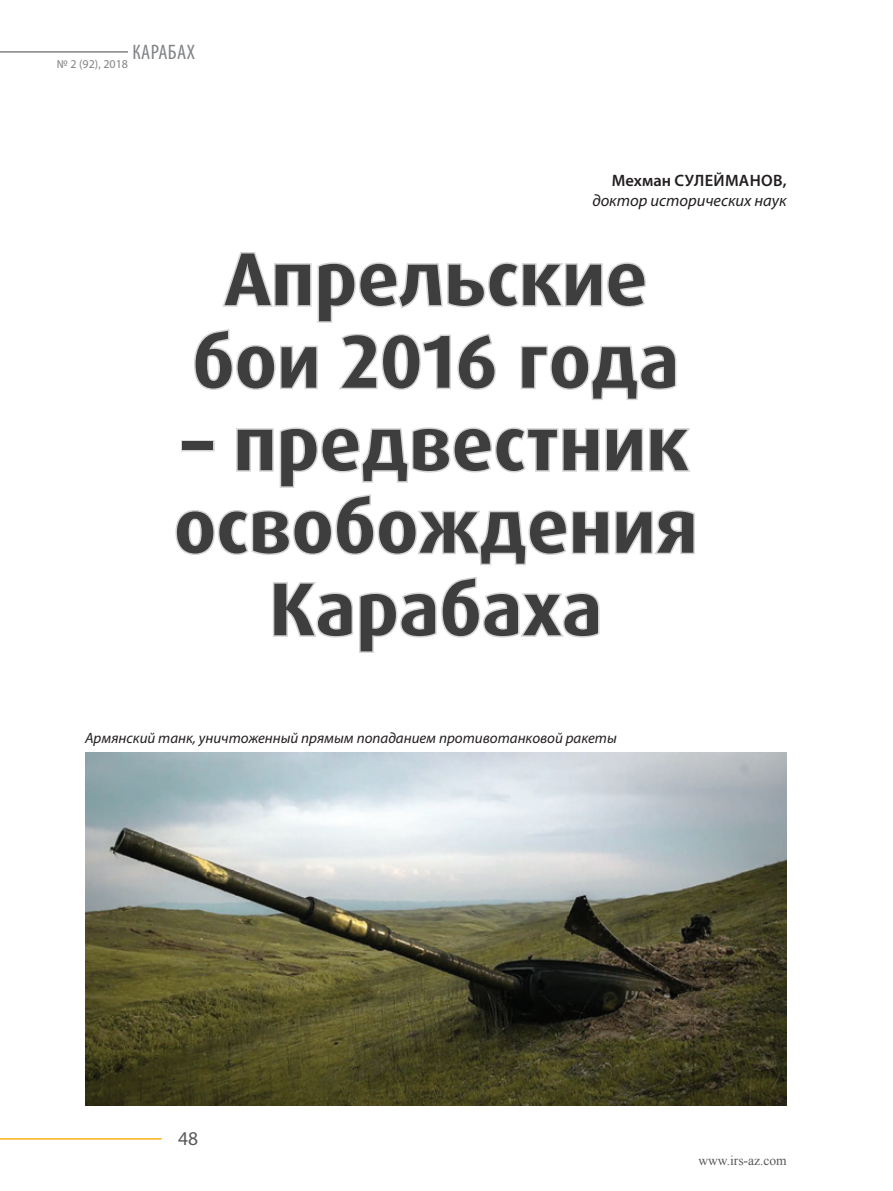
<style>
.page{position:relative;width:893px;height:1191px;background:#fff}
.page>*{position:absolute;margin:0;border:0;box-sizing:border-box;transform-origin:0 0}
.t1{font:700 75px/82.5px "Dax Pro";color:#3e3e3f;text-align:center}
.t2{font:condensed 21px "Myriad Pro";letter-spacing:.02em;color:#808285}
.t3{font:19.5px "Myriad Pro";color:#57585a}
.t4{font:italic 16.5px/19.8px "Myriad Pro";color:#231f20;text-align:right}
.t5{font:italic 15px "Myriad Pro";color:#231f20}
.t6{font:13.5px "Times New Roman";color:#57585a}
.t7{font:12px "Myriad Pro";color:#808285}
.s1{font-weight:600;font-style:normal}
</style>
<div class="page">
<hr style="left:0;top:51px;width:128px;height:2px;background:#808285">
<hr style="left:0;top:1138px;width:162px;height:1px;background:#faaf18">
<svg style="left:194px;top:252px;width:483px;height:148px"></svg>
<svg style="left:175px;top:427px;width:520px;height:138px"></svg>
<svg style="left:273px;top:577px;width:327px;height:76px"></svg>
<img style="left:85px;top:753px;width:702px;height:353px">
<p class="t2" style="left:132px;top:39px;width:64px">КАРАБАХ</p>
<p class="t7" style="left:57px;top:56px;width:73px">№ 2 (92), 2018</p>
<p class="t4" style="left:592px;top:170px;width:196px"><span class="s1">Мехман СУЛЕЙМАНОВ, </span>доктор исторических наук</p>
<p class="t1" style="left:192px;top:238px;width:488px">Апрельские бои 2016 года</p>
<p class="t1" style="left:174px;top:403px;width:525px">– предвестник освобождения<br>Карабаха</p>
<p class="t5" style="left:85px;top:729px;width:533px">Армянский танк, уничтоженный прямым попаданием противотанковой ракеты</p>
<p class="t3" style="left:178px;top:1126px;width:22px">48</p>
<p class="t6" style="left:698px;top:1151px;width:90px">www.irs-az.com</p>
</div>
